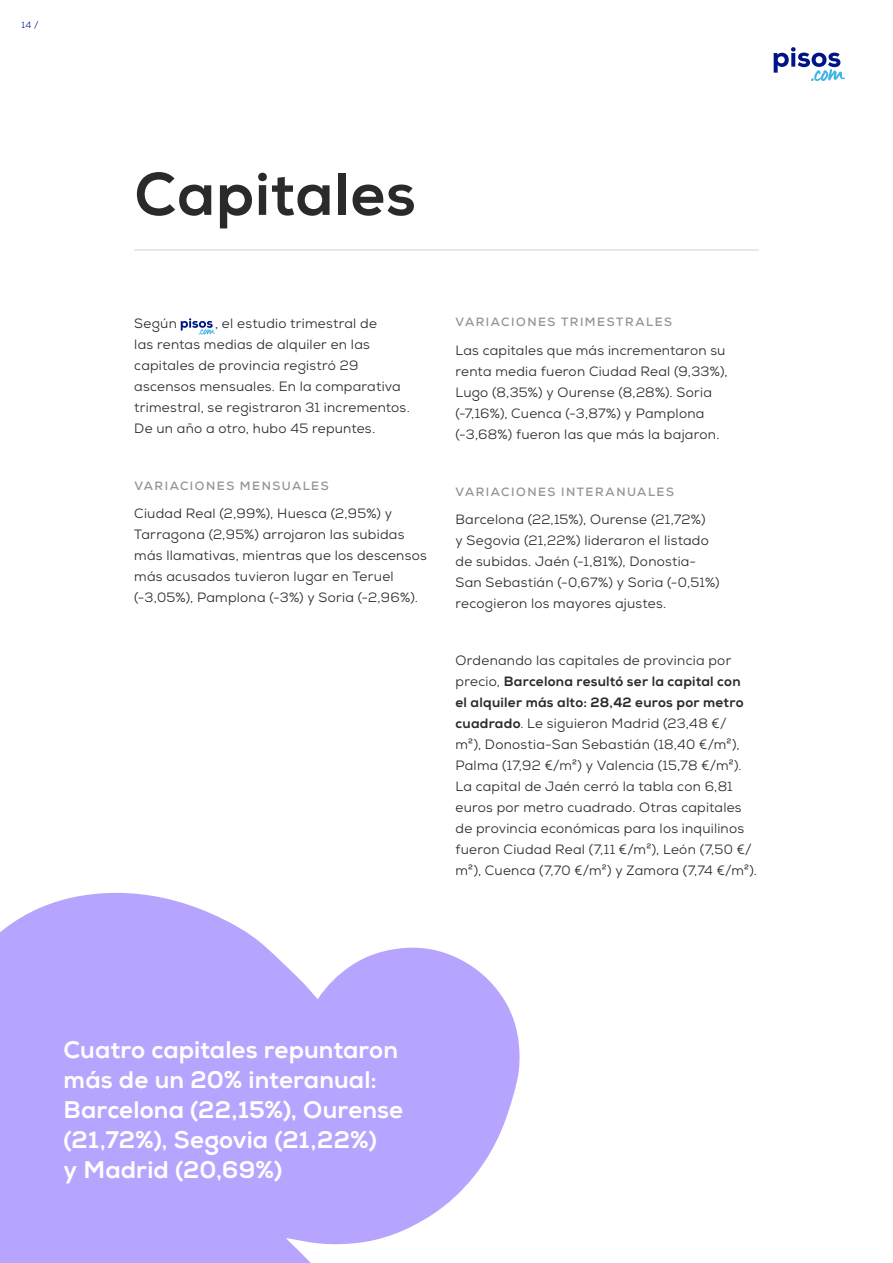
<style>
.page{position:relative;width:893px;height:1263px;background:#fff}
.page>*{position:absolute;margin:0;border:0;box-sizing:border-box;transform-origin:0 0}
.t1{font:800 60px "Nexa";letter-spacing:.01em;color:#2a2a2a}
.t2{font:800 24px/30px "Nexa";letter-spacing:.005em;color:#fff}
.t3{font:13.5px/21px "Nexa";letter-spacing:.02em;color:#2a2a2a}
.t4{font:700 12px "Nexa";letter-spacing:.13em;color:#949494}
.t5{font:9px "Nexa";color:#001489}
.s1{font-weight:800}
</style>
<div class="page">
<svg style="left:181px;top:318px;width:34px;height:17px"></svg>
<hr style="left:134px;top:250px;width:625px;height:1px;background:#d4d4d4">
<svg style="left:774px;top:47px;width:71px;height:34px"></svg>
<svg style="left:0;top:893px;width:520px;height:370px;fill:#b7a4fe"></svg>
<p class="t5" style="left:22px;top:19px;width:18px">14 /</p>
<p class="t1" style="left:134px;top:157px;width:283px">Capitales</p>
<p class="t3" style="left:134px;top:313px;width:44px">Según</p>
<p class="t3" style="left:134px;top:313px;width:277px;text-indent:81px">, el estudio trimestral de<br>las rentas medias de alquiler en las capitales de provincia registró 29 ascensos mensuales. En la comparativa trimestral, se registraron 31 incrementos.<br>De un año a otro, hubo 45 repuntes.</p>
<p class="t4" style="left:134px;top:478px;width:196px">VARIACIONES MENSUALES</p>
<p class="t3" style="left:134px;top:503px;width:294px">Ciudad Real (2,99%), Huesca (2,95%) y Tarragona (2,95%) arrojaron las subidas más llamativas, mientras que los descensos más acusados tuvieron lugar en Teruel (-3,05%), Pamplona (-3%) y Soria (-2,96%).</p>
<p class="t4" style="left:456px;top:314px;width:218px">VARIACIONES TRIMESTRALES</p>
<p class="t3" style="left:455px;top:340px;width:274px">Las capitales que más incrementaron su renta media fueron Ciudad Real (9,33%), Lugo (8,35%) y Ourense (8,28%). Soria (-7,16%), Cuenca (-3,87%) y Pamplona (-3,68%) fueron las que más la bajaron.</p>
<p class="t4" style="left:456px;top:484px;width:220px">VARIACIONES INTERANUALES</p>
<p class="t3" style="left:455px;top:509px;width:266px">Barcelona (22,15%), Ourense (21,72%)<br>y Segovia (21,22%) lideraron el listado de subidas. Jaén (-1,81%), Donostia-San Sebastián (-0,67%) y Soria (-0,51%) recogieron los mayores ajustes.</p>
<p class="t3" style="left:455px;top:650px;width:303px">Ordenando las capitales de provincia por precio, <span class="s1">Barcelona resultó ser la capital con<br>el alquiler más alto: 28,42 euros por metro cuadrado</span>. Le siguieron Madrid (23,48 €/<br>m²), Donostia-San Sebastián (18,40 €/m²), Palma (17,92 €/m²) y Valencia (15,78 €/m²).<br>La capital de Jaén cerró la tabla con 6,81 euros por metro cuadrado. Otras capitales de provincia económicas para los inquilinos fueron Ciudad Real (7,11 €/m²), León (7,50 €/ m²), Cuenca (7,70 €/m²) y Zamora (7,74 €/m²).</p>
<p class="t2" style="left:64px;top:1034px;width:341px">Cuatro capitales repuntaron más de un 20% interanual:<br>Barcelona (22,15%), Ourense (21,72%), Segovia (21,22%)<br>y Madrid (20,69%)</p>
</div>
